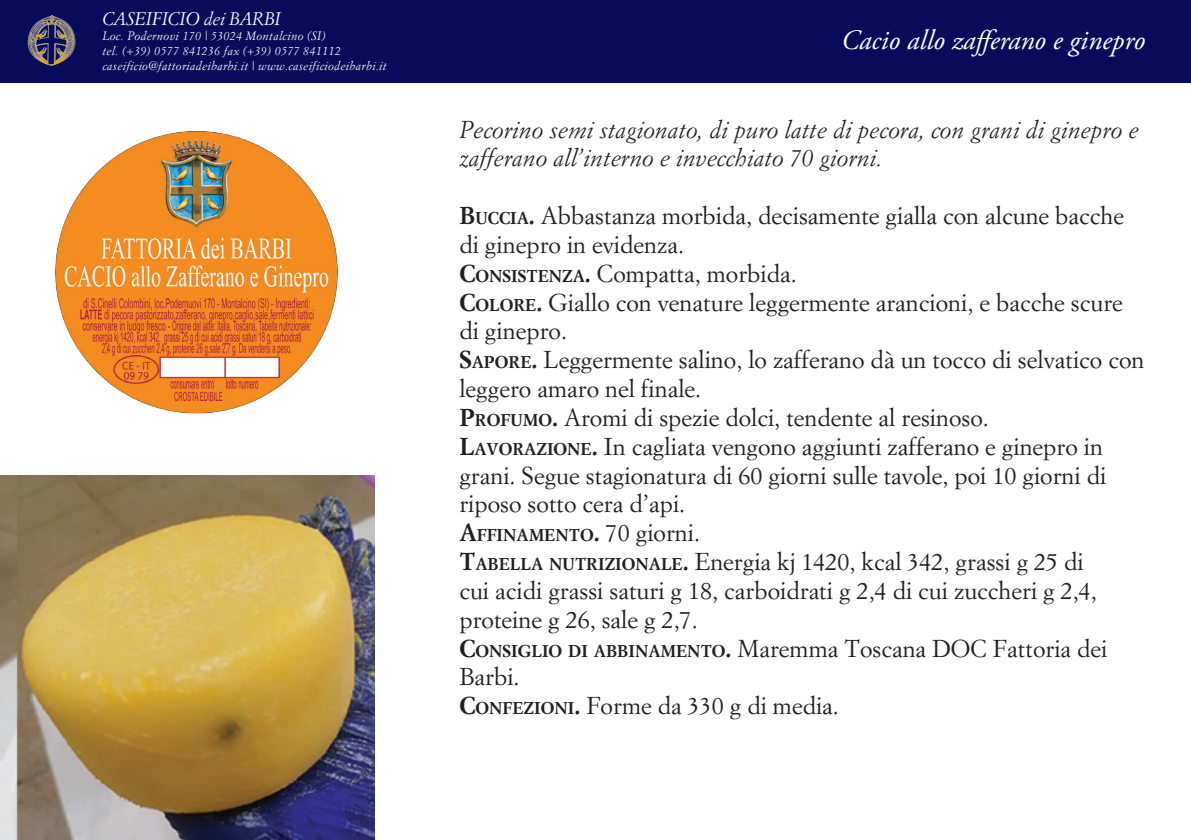
<style>
.page{position:relative;width:1191px;height:840px;background:#fff}
.page>*{position:absolute;margin:0;border:0;box-sizing:border-box;transform-origin:0 0}
.t1{font:italic 28px "Adobe Garamond Pro";color:#fff}
.t2{font:24px/28.8px "Simoncini Garamond Std";color:#231f20}
.t3{font:italic 24px/28.8px "Simoncini Garamond Std";color:#231f20}
.t4{font:italic 18px "Simoncini Garamond Std";letter-spacing:-.01em;color:#fff}
.t5{font:700 16.8px "Simoncini Garamond Std";color:#231f20}
.t6{font:italic 12px "Simoncini Garamond Std";letter-spacing:.025em;color:#fff}
.s1{font-weight:700}
.s2{font-weight:700;font-size:16.8px}
.s3{font-size:24px}
.s4{font-weight:400;font-size:24px}
</style>
<div class="page">
<div style="left:1px;top:0;width:1190px;height:83px;background:#070b5a"></div>
<img style="left:27px;top:15px;width:49px;height:51px">
<img style="left:56px;top:132px;width:281px;height:281px">
<img style="left:0;top:475px;width:374px;height:364px">
<p class="t4" style="left:102px;top:8px;width:180px">CASEIFICIO dei BARBI</p>
<p class="t6" style="left:102px;top:29px;width:225px">Loc. Podernovi 170 | 53024 Montalcino (SI)</p>
<p class="t6" style="left:102px;top:44px;width:240px">tel. (+39) 0577 841236 fax (+39) 0577 841112</p>
<p class="t6" style="left:102px;top:59px;width:286px">caseificio@fattoriadeibarbi.it | www.caseificiodeibarbi.it</p>
<p class="t1" style="left:841px;top:23px;width:305px">Cacio allo zafferano e ginepro</p>
<p class="t3" style="left:459px;top:114px;width:680px">Pecorino semi stagionato, di puro latte di pecora, con grani di ginepro e zafferano all’interno e invecchiato 70 giorni.</p>
<p class="t2" style="left:459px;top:201px;width:666px"><span class="s1">B</span><span class="s2">UCCIA</span><span class="s1">.</span> Abbastanza morbida, decisamente gialla con alcune bacche di ginepro in evidenza.</p>
<p class="t2" style="left:459px;top:258px;width:339px"><span class="s1">C</span><span class="s2">ONSISTENZA</span><span class="s1">.</span> Compatta, morbida.</p>
<p class="t2" style="left:459px;top:287px;width:665px"><span class="s1">C</span><span class="s2">OLORE</span><span class="s1">.</span> Giallo con venature leggermente arancioni, e bacche scure di ginepro.</p>
<p class="t2" style="left:459px;top:345px;width:686px"><span class="s1">S</span><span class="s2">APORE</span><span class="s1">.</span> Leggermente salino, lo zafferano dà un tocco di selvatico con leggero amaro nel finale.</p>
<p class="t2" style="left:459px;top:402px;width:531px"><span class="s1">P</span><span class="s2">ROFUMO</span><span class="s1">.</span> Aromi di spezie dolci, tendente al resinoso.</p>
<p class="t2" style="left:459px;top:431px;width:648px"><span class="s1">L</span><span class="s2">AVORAZIONE</span><span class="s1">.</span> In cagliata vengono aggiunti zafferano e ginepro in grani. Segue stagionatura di 60 giorni sulle tavole, poi 10 giorni di riposo sotto cera d’api.</p>
<p class="t5" style="left:459px;top:524px;width:242px"><span class="s3">A</span>FFINAMENTO<span class="s3">.</span> <span class="s4">70 giorni.</span></p>
<p class="t2" style="left:459px;top:546px;width:639px"><span class="s1">T</span><span class="s2">ABELLA NUTRIZIONALE</span><span class="s1">.</span> Energia kj 1420, kcal 342, grassi g 25 di cui acidi grassi saturi g 18, carboidrati g 2,4 di cui zuccheri g 2,4, proteine g 26, sale g 2,7.</p>
<p class="t2" style="left:459px;top:633px;width:649px"><span class="s1">C</span><span class="s2">ONSIGLIO DI ABBINAMENTO</span><span class="s1">.</span> Maremma Toscana DOC Fattoria dei<br>Barbi.</p>
<p class="t2" style="left:459px;top:690px;width:381px"><span class="s1">C</span><span class="s2">ONFEZIONI</span><span class="s1">.</span> Forme da 330 g di media.</p>
</div>
